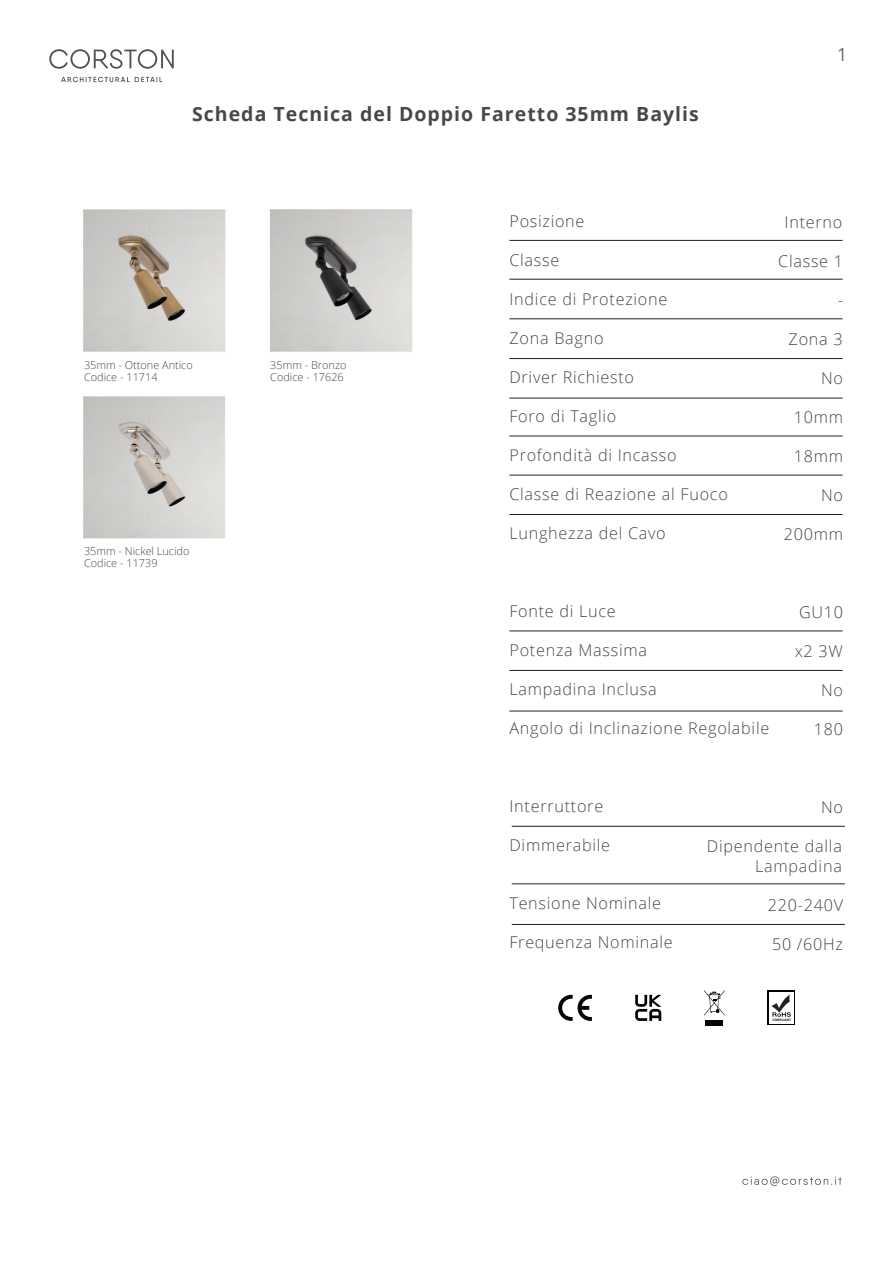
<style>
.page{position:relative;width:893px;height:1263px;background:#fff}
.page>*{position:absolute;margin:0;border:0;box-sizing:border-box;transform-origin:0 0}
.t1{font:700 19.5px "Open Sans";letter-spacing:.05em;color:#474849}
.t2{font:18px "Open Sans";color:#6d6663}
.t3{font:300 16.2px/19.5px "Open Sans";letter-spacing:.045em;color:#464747;text-align:right}
.t4{font:300 10.95px/12.5px "Open Sans";color:#464747}
.t5{font:700 3.45px "Myriad Pro";color:#231f20}
</style>
<div class="page">
<img style="left:84px;top:209px;width:329px;height:330px">
<hr style="left:509px;top:240px;width:333px;height:1px;background:#231f20">
<hr style="left:509px;top:279px;width:333px;height:1px;background:#231f20">
<hr style="left:509px;top:319px;width:333px;height:1px;background:#231f20">
<hr style="left:509px;top:358px;width:333px;height:1px;background:#231f20">
<hr style="left:509px;top:398px;width:333px;height:1px;background:#231f20">
<hr style="left:509px;top:436px;width:333px;height:1px;background:#231f20">
<hr style="left:509px;top:475px;width:333px;height:1px;background:#231f20">
<hr style="left:509px;top:514px;width:333px;height:1px;background:#231f20">
<hr style="left:509px;top:631px;width:333px;height:1px;background:#231f20">
<hr style="left:509px;top:670px;width:333px;height:1px;background:#231f20">
<hr style="left:509px;top:711px;width:333px;height:1px;background:#231f20">
<hr style="left:512px;top:826px;width:333px;height:1px;background:#231f20">
<hr style="left:512px;top:883px;width:333px;height:1px;background:#231f20">
<hr style="left:512px;top:924px;width:333px;height:1px;background:#231f20">
<div style="left:768px;top:991px;width:27px;height:34px;background:#040503"></div>
<div style="left:769px;top:992px;width:25px;height:32px;background:#fff"></div>
<svg style="left:558px;top:995px;width:34px;height:26px"></svg>
<svg style="left:635px;top:995px;width:26px;height:26px"></svg>
<div style="left:706px;top:1020px;width:17px;height:5px;background:#040503"></div>
<svg style="left:704px;top:990px;width:21px;height:25px"></svg>
<svg style="left:771px;top:995px;width:20px;height:22px"></svg>
<svg style="left:49px;top:49px;width:125px;height:33px"></svg>
<svg style="left:742px;top:1176px;width:100px;height:10px"></svg>
<p class="t1" style="left:192px;top:100px;width:508px">Scheda Tecnica del Doppio Faretto 35mm Baylis</p>
<p class="t2" style="left:837px;top:42px;width:12px">1</p>
<p class="t4" style="left:84px;top:358px;width:110px">35mm - Ottone Antico<br>Codice - 11714</p>
<p class="t4" style="left:270px;top:358px;width:78px">35mm - Bronzo<br>Codice - 17626</p>
<p class="t4" style="left:84px;top:544px;width:107px">35mm - Nickel Lucido<br>Codice - 11739</p>
<p class="t3" style="left:509px;top:211px;width:77px">Posizione</p>
<p class="t3" style="left:509px;top:250px;width:51px">Classe</p>
<p class="t3" style="left:509px;top:289px;width:159px">Indice di Protezione</p>
<p class="t3" style="left:509px;top:328px;width:96px">Zona Bagno</p>
<p class="t3" style="left:509px;top:367px;width:126px">Driver Richiesto</p>
<p class="t3" style="left:509px;top:406px;width:108px">Foro di Taglio</p>
<p class="t3" style="left:509px;top:445px;width:169px">Profondità di Incasso</p>
<p class="t3" style="left:509px;top:484px;width:220px">Classe di Reazione al Fuoco</p>
<p class="t3" style="left:509px;top:523px;width:158px">Lunghezza del Cavo</p>
<p class="t3" style="left:785px;top:212px;width:59px">Interno</p>
<p class="t3" style="left:778px;top:251px;width:66px">Classe 1</p>
<p class="t3" style="left:838px;top:290px;width:7px">-</p>
<p class="t3" style="left:789px;top:329px;width:56px">Zona 3</p>
<p class="t3" style="left:821px;top:368px;width:23px">No</p>
<p class="t3" style="left:794px;top:407px;width:51px">10mm</p>
<p class="t3" style="left:794px;top:446px;width:51px">18mm</p>
<p class="t3" style="left:821px;top:485px;width:23px">No</p>
<p class="t3" style="left:784px;top:524px;width:61px">200mm</p>
<p class="t3" style="left:509px;top:601px;width:108px">Fonte di Luce</p>
<p class="t3" style="left:509px;top:640px;width:139px">Potenza Massima</p>
<p class="t3" style="left:509px;top:679px;width:149px">Lampadina Inclusa</p>
<p class="t3" style="left:509px;top:718px;width:261px">Angolo di Inclinazione Regolabile</p>
<p class="t3" style="left:799px;top:602px;width:46px">GU10</p>
<p class="t3" style="left:795px;top:641px;width:50px">x2 3W</p>
<p class="t3" style="left:821px;top:680px;width:23px">No</p>
<p class="t3" style="left:814px;top:719px;width:31px">180</p>
<p class="t3" style="left:509px;top:796px;width:95px">Interruttore</p>
<p class="t3" style="left:509px;top:835px;width:102px">Dimmerabile</p>
<p class="t3" style="left:509px;top:893px;width:153px">Tensione Nominale</p>
<p class="t3" style="left:509px;top:932px;width:165px">Frequenza Nominale</p>
<p class="t3" style="left:821px;top:797px;width:23px">No</p>
<p class="t3" style="left:707px;top:836px;width:136px">Dipendente dalla<br>Lampadina</p>
<p class="t3" style="left:768px;top:895px;width:77px">220-240V</p>
<p class="t3" style="left:772px;top:934px;width:72px">50 /60Hz</p>
<p class="t5" style="left:772px;top:1017px;width:20px">COMPLIANT</p>
</div>
